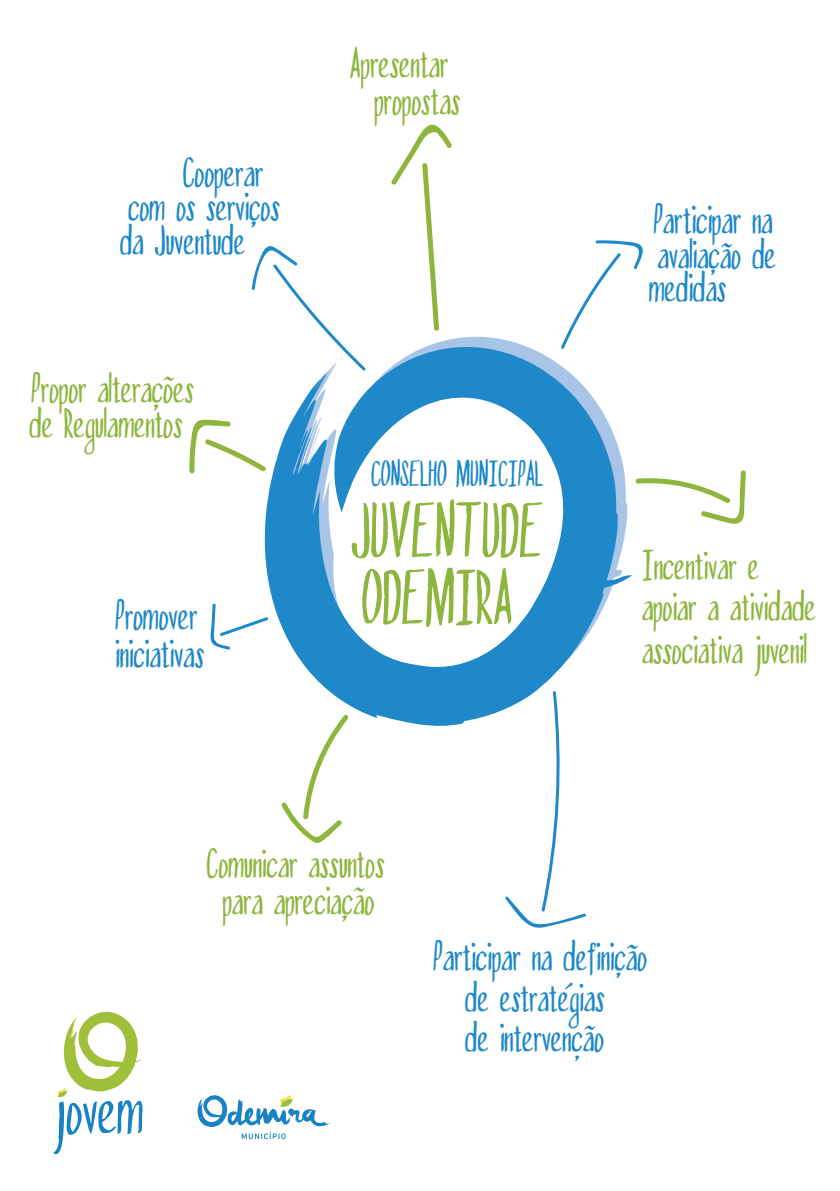
<style>
.page{position:relative;width:840px;height:1191px;background:#fff}
.page>*{position:absolute;margin:0;border:0;box-sizing:border-box;transform-origin:0 0}
.t1{font:64.6px "PARNASSUS";color:#8eb53e}
.t2{font:39.8px "PARNASSUS";color:#1e88c9}
.t3{font:39.8px "PARNASSUS";color:#8eb53e}
.t4{font:36px/40.8px "PARNASSUS";color:#1e88c9}
.t5{font:36px/41.8px "PARNASSUS";color:#8eb53e}
.t6{font:30.2px "PARNASSUS";color:#1e88c9}
.s1{font-size:39.8px}
</style>
<div class="page">
<svg style="left:428px;top:337px;width:199px;height:237px"></svg>
<svg style="left:617px;top:574px;width:14px;height:10px"></svg>
<svg style="left:264px;top:346px;width:353px;height:380px;fill:#1e88c9"></svg>
<svg style="left:321px;top:390px;width:260px;height:294px"></svg>
<svg style="left:197px;top:1095px;width:133px;height:44px"></svg>
<svg style="left:53px;top:1012px;width:89px;height:142px"></svg>
<svg style="left:560px;top:240px;width:83px;height:110px"></svg>
<svg style="left:391px;top:124px;width:61px;height:207px"></svg>
<svg style="left:721px;top:243px;width:11px;height:4px"></svg>
<svg style="left:251px;top:246px;width:115px;height:125px"></svg>
<svg style="left:189px;top:419px;width:78px;height:55px"></svg>
<svg style="left:164px;top:376px;width:10px;height:5px"></svg>
<svg style="left:210px;top:603px;width:59px;height:47px"></svg>
<svg style="left:280px;top:713px;width:69px;height:130px"></svg>
<svg style="left:354px;top:887px;width:10px;height:4px"></svg>
<svg style="left:504px;top:690px;width:82px;height:238px"></svg>
<svg style="left:627px;top:944px;width:10px;height:5px"></svg>
<svg style="left:584px;top:1025px;width:11px;height:4px"></svg>
<svg style="left:635px;top:470px;width:110px;height:54px"></svg>
<p class="t4" style="left:183px;top:157px;width:82px">Cooperar</p>
<p class="t4" style="left:120px;top:194px;width:161px;line-height:34px">com os servicos da Juventude</p>
<p class="t2" style="left:251px;top:184px;width:7px">,</p>
<p class="t5" style="left:31px;top:373px;width:164px">Propor alteracoes</p>
<p class="t3" style="left:153px;top:366px;width:7px">,</p>
<p class="t5" style="left:29px;top:407px;width:155px">de Regulamentos</p>
<p class="t4" style="left:115px;top:601px;width:90px;line-height:38.4px">Promover iniciativas</p>
<p class="t5" style="left:374px;top:49px;width:87px;line-height:37px;text-indent:-24px">Apresentar propostas</p>
<p class="t6" style="left:371px;top:456px;width:173px">CONSELHO MUNICIPAL</p>
<h1 class="t1" style="left:350px;top:493px;width:193px">JUVENTUDE</h1>
<h1 class="t1" style="left:361px;top:559px;width:152px">ODEMIRA</h1>
<p class="t5" style="left:206px;top:849px;width:179px;line-height:37.4px;text-align:center">Comunicar assuntos para apreciacao<span class="s1">,</span></p>
<p class="t4" style="left:653px;top:203px;width:120px">Participar na</p>
<p class="t4" style="left:657px;top:239px;width:120px">avaliacao de</p>
<p class="t4" style="left:710px;top:240px;width:6px">,</p>
<p class="t4" style="left:648px;top:272px;width:79px">medidas</p>
<p class="t5" style="left:641px;top:549px;width:176px">Incentivar e apoiar a atividade associativa juvenil</p>
<p class="t4" style="left:433px;top:940px;width:215px;text-align:center">Participar na definicao de estrategias<br>de intervencao</p>
<p class="t4" style="left:616px;top:943px;width:6px">,</p>
<p class="t4" style="left:564px;top:977px;width:10px">´</p>
<p class="t4" style="left:574px;top:1027px;width:6px">,</p>
</div>
